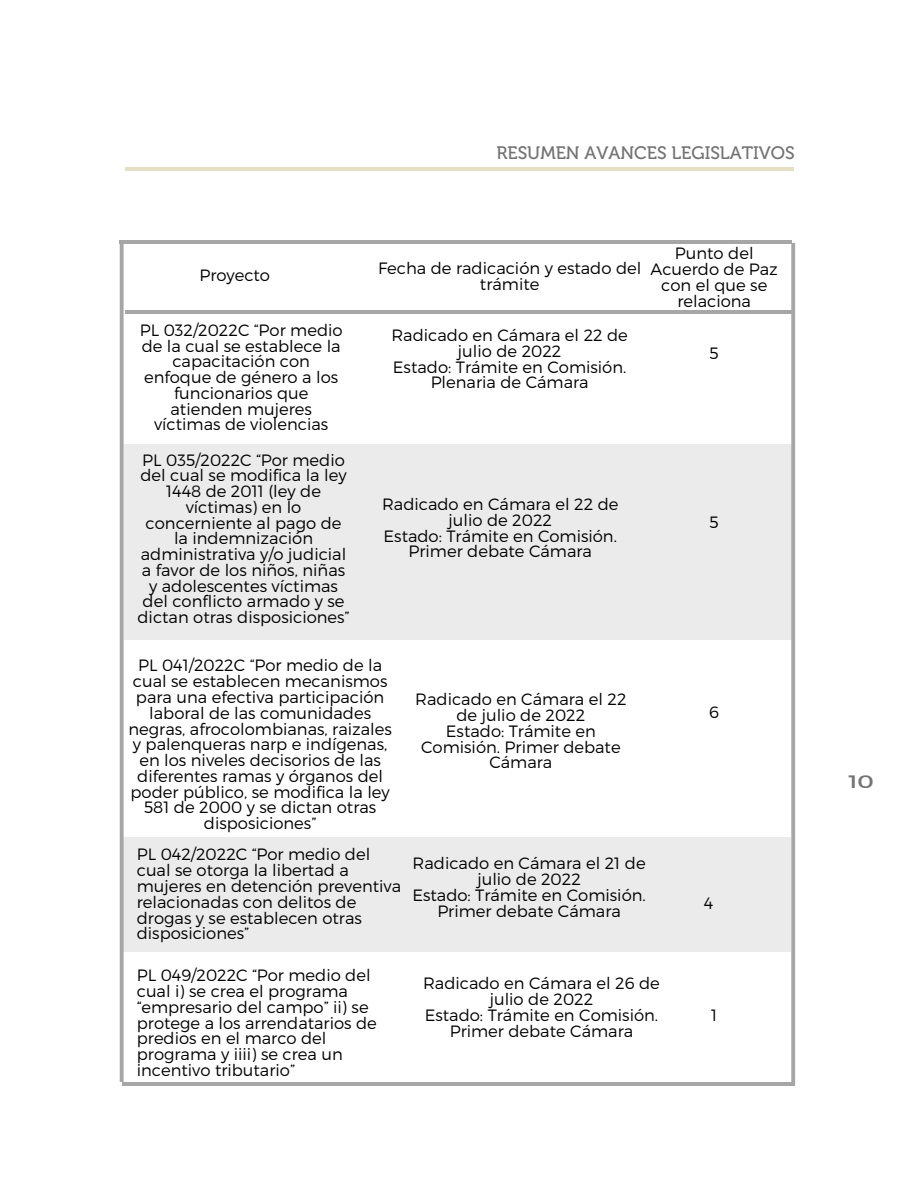
<style>
.page{position:relative;width:918px;height:1188px;background:#fff}
.page>*{position:absolute;margin:0;border:0;box-sizing:border-box;transform-origin:0 0}
.t1{font:18px "Museo 500";color:#737373}
.t2{font:18px "Montserrat";color:#737373;scale:1.32 1}
.t3{font:300 16.35px/15.8px "Montserrat";color:#000;text-align:center}
</style>
<div class="page">
<div style="left:124px;top:444px;width:668px;height:196px;background:#ebebeb"></div>
<div style="left:121px;top:837px;width:670px;height:115px;background:#ebebeb"></div>
<svg style="left:120px;top:243px;width:4px;height:839px;background:#aeaeae"></svg>
<svg style="left:791px;top:243px;width:4px;height:839px;background:#acacac"></svg>
<hr style="left:120px;top:240px;width:672px;height:3px;background:#a6a6a6">
<hr style="left:125px;top:310px;width:668px;height:4px;background:#a6a6a6">
<hr style="left:125px;top:167px;width:668px;height:4px;background:#e5dec5">
<hr style="left:122px;top:1082px;width:673px;height:4px;background:#a6a6a6">
<p class="t1" style="left:496px;top:143px;width:300px">RESUMEN AVANCES LEGISLATIVOS</p>
<p class="t3" style="left:199px;top:266px;width:72px">Proyecto</p>
<p class="t3" style="left:378px;top:260px;width:265px">Fecha de radicación y estado del trámite</p>
<p class="t3" style="left:140px;top:321px;width:204px">PL 032/2022C “Por medio de la cual se establece la capacitación con enfoque de género a los funcionarios que atienden mujeres víctimas de violencias</p>
<p class="t3" style="left:391px;top:327px;width:238px">Radicado en Cámara el 22 de julio de 2022<br>Estado: Trámite en Comisión.<br>Plenaria de Cámara</p>
<p class="t3" style="left:138px;top:451px;width:214px">PL 035/2022C “Por medio del cual se modifica la ley<br>1448 de 2011 (ley de víctimas) en lo concerniente al pago de la indemnización administrativa y/o judicial a favor de los niños, niñas y adolescentes víctimas del conflicto armado y se dictan otras disposiciones”</p>
<p class="t3" style="left:128px;top:657px;width:265px">PL 041/2022C “Por medio de la cual se establecen mecanismos para una efectiva participación laboral de las comunidades negras, afrocolombianas, raizales y palenqueras narp e indígenas, en los niveles decisorios de las diferentes ramas y órganos del poder público, se modifica la ley<br>581 de 2000 y se dictan otras disposiciones”</p>
<p class="t3" style="left:382px;top:496px;width:238px">Radicado en Cámara el 22 de julio de 2022<br>Estado: Trámite en Comisión.<br>Primer debate Cámara</p>
<p class="t3" style="left:415px;top:691px;width:213px">Radicado en Cámara el 22 de julio de 2022<br>Estado: Trámite en<br>Comisión. Primer debate<br>Cámara</p>
<p class="t3" style="left:651px;top:245px;width:129px">Punto del<br>Acuerdo de Paz con el que se relaciona</p>
<p class="t3" style="left:710px;top:345px;width:11px">5</p>
<p class="t3" style="left:710px;top:513px;width:11px">5</p>
<p class="t3" style="left:709px;top:703px;width:11px">6</p>
<p class="t3" style="left:137px;top:846px;width:266px;text-align:left">PL 042/2022C “Por medio del cual se otorga la libertad a mujeres en detención preventiva relacionadas con delitos de drogas y se establecen otras disposiciones”</p>
<p class="t3" style="left:412px;top:855px;width:235px">Radicado en Cámara el 21 de julio de 2022<br>Estado: Trámite en Comisión.<br>Primer debate Cámara</p>
<p class="t3" style="left:137px;top:967px;width:242px;text-align:left">PL 049/2022C “Por medio del cual i) se crea el programa “empresario del campo” ii) se protege a los arrendatarios de predios en el marco del programa y iiii) se crea un incentivo tributario”</p>
<p class="t3" style="left:423px;top:975px;width:238px">Radicado en Cámara el 26 de julio de 2022<br>Estado: Trámite en Comisión.<br>Primer debate Cámara</p>
<p class="t3" style="left:704px;top:895px;width:11px">4</p>
<p class="t3" style="left:711px;top:1006px;width:8px">1</p>
<p class="t2" style="left:848px;top:770px;width:21px">10</p>
</div>
